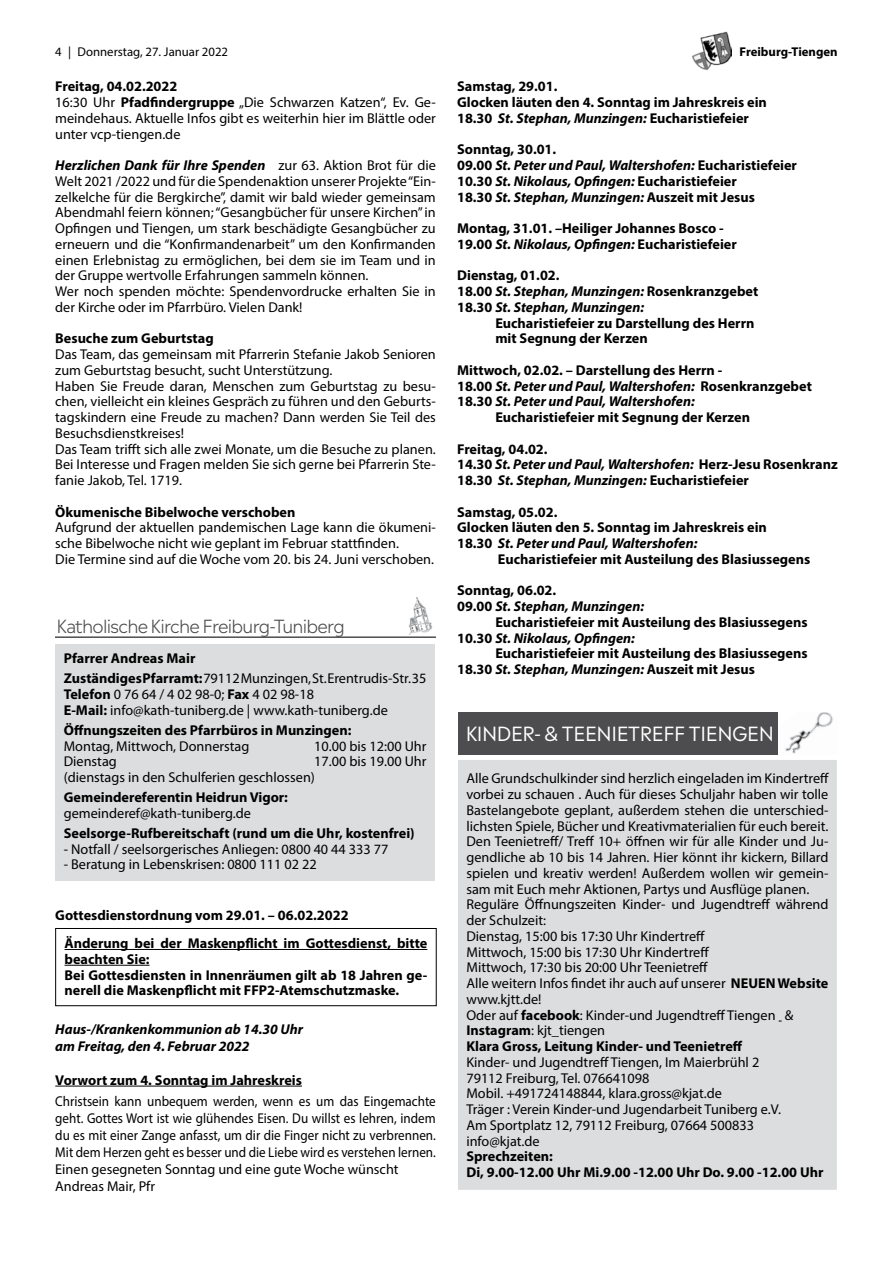
<style>
.page{position:relative;width:893px;height:1263px;background:#fff}
.page>*{position:absolute;margin:0;border:0;box-sizing:border-box;transform-origin:0 0}
.t1{font:19.35px "Madera";letter-spacing:-.025em;color:#fff}
.t2{font:300 18px "Madera";letter-spacing:-.04em;color:#4d4d4f}
.t3{font:14.25px/15.8px "Myriad Pro";color:#000}
.t4{font:700 14.25px/15.8px "Myriad Pro";color:#000}
.t5{font:italic 700 14.25px/15.8px "Myriad Pro";color:#000}
.t6{font:14.25px/17px "Myriad Pro";color:#000;scale:.92 1}
.t7{font:12.75px "Myriad Pro";color:#000}
.t8{font:700 12.75px "Myriad Pro";color:#000}
.s1{font-weight:700}
.s2{font-weight:700;font-style:italic}
.s3{font-style:italic}
.s4{font-style:normal}
.s5{font-weight:400}
</style>
<div class="page">
<img style="left:692px;top:31px;width:39px;height:39px">
<div style="left:55px;top:644px;width:380px;height:236px;background:#dcddde"></div>
<hr style="left:55px;top:636px;width:381px;height:2px;background:#4d4d4f">
<img style="left:409px;top:597px;width:24px;height:38px">
<hr style="left:65px;top:949px;width:362px;height:1px;background:#000">
<hr style="left:65px;top:965px;width:85px;height:1px;background:#000">
<div style="left:55px;top:928px;width:382px;height:78px;border:1px solid #000"></div>
<hr style="left:55px;top:1086px;width:247px;height:1px;background:#000">
<div style="left:457px;top:759px;width:380px;height:431px;background:#dcddde"></div>
<div style="left:457px;top:712px;width:381px;height:42px;background:#4d4d4f"></div>
<img style="left:778px;top:712px;width:60px;height:42px">
<p class="t7" style="left:55px;top:44px;width:174px">4 | Donnerstag, 27. Januar 2022</p>
<p class="t8" style="left:739px;top:44px;width:100px">Freiburg-Tiengen</p>
<p class="t3" style="left:55px;top:79px;width:382px"><span class="s1">Freitag, 04.02.2022<br></span>16:30 Uhr <span class="s1">Pfadfindergruppe</span> „Die Schwarzen Katzen“, Ev. Ge&shy;meindehaus. Aktuelle Infos gibt es weiterhin hier im Blättle oder unter vcp-tiengen.de</p>
<p class="t3" style="left:55px;top:157px;width:382px"><span class="s2">Herzlichen Dank für Ihre Spenden</span> zur 63. Aktion Brot für die Welt 2021 /2022 und für die Spendenaktion unserer Projekte “Ein&shy;zelkelche für die Bergkirche”, damit wir bald wieder gemeinsam Abendmahl feiern können; “Gesangbücher für unsere Kirchen” in Opfingen und Tiengen, um stark beschädigte Gesangbücher zu erneuern und die “Konfirmandenarbeit” um den Konfirmanden einen Erlebnistag zu ermöglichen, bei dem sie im Team und in der Gruppe wertvolle Erfahrungen sammeln können.<br>Wer noch spenden möchte: Spendenvordrucke erhalten Sie in der Kirche oder im Pfarrbüro. Vielen Dank!</p>
<p class="t4" style="left:55px;top:330px;width:160px">Besuche zum Geburtstag</p>
<p class="t3" style="left:55px;top:346px;width:382px">Das Team, das gemeinsam mit Pfarrerin Stefanie Jakob Senioren zum Geburtstag besucht, sucht Unterstützung.<br>Haben Sie Freude daran, Menschen zum Geburtstag zu besu&shy;chen, vielleicht ein kleines Gespräch zu führen und den Geburts&shy;tagskindern eine Freude zu machen? Dann werden Sie Teil des Besuchsdienstkreises!<br>Das Team trifft sich alle zwei Monate, um die Besuche zu planen.<br>Bei Interesse und Fragen melden Sie sich gerne bei Pfarrerin Ste&shy;fanie Jakob, Tel. 1719.</p>
<p class="t4" style="left:55px;top:504px;width:242px">Ökumenische Bibelwoche verschoben</p>
<p class="t3" style="left:55px;top:520px;width:382px">Aufgrund der aktuellen pandemischen Lage kann die ökumeni&shy;sche Bibelwoche nicht wie geplant im Februar stattfinden.<br>Die Termine sind auf die Woche vom 20. bis 24. Juni verschoben.</p>
<p class="t4" style="left:457px;top:78px;width:311px">Samstag, 29.01.<br>Glocken läuten den 4. Sonntag im Jahreskreis ein<br>18.30 <span class="s3">St. Stephan, Munzingen:</span> Eucharistiefeier</p>
<p class="t4" style="left:457px;top:141px;width:341px">Sonntag, 30.01.<br>09.00 <span class="s3">St. Peter und Paul, Waltershofen:</span> Eucharistiefeier 10.30 <span class="s3">St. Nikolaus, Opfingen:</span> Eucharistiefeier<br>18.30 <span class="s3">St. Stephan, Munzingen:</span> Auszeit mit Jesus</p>
<p class="t4" style="left:457px;top:220px;width:281px">Montag, 31.01. –Heiliger Johannes Bosco -<br>19.00 <span class="s3">St. Nikolaus, Opfingen:</span> Eucharistiefeier</p>
<p class="t5" style="left:457px;top:267px;width:303px"><span class="s4">Dienstag, 01.02.<br>18.00</span> St. Stephan, Munzingen: <span class="s4">Rosenkranzgebet<br>18.30</span> St. Stephan, Munzingen:</p>
<p class="t4" style="left:495px;top:315px;width:261px">Eucharistiefeier zu Darstellung des Herrn mit Segnung der Kerzen</p>
<p class="t4" style="left:457px;top:362px;width:267px">Mittwoch, 02.02. – Darstellung des Herrn -</p>
<p class="t5" style="left:457px;top:378px;width:356px"><span class="s4">18.00</span> St. Peter und Paul, Waltershofen: <span class="s4">Rosenkranzgebet</span></p>
<p class="t5" style="left:457px;top:393px;width:239px"><span class="s4">18.30</span> St. Peter und Paul, Waltershofen:</p>
<p class="t4" style="left:495px;top:409px;width:256px">Eucharistiefeier mit Segnung der Kerzen</p>
<p class="t4" style="left:457px;top:441px;width:382px">Freitag, 04.02.<br>14.30 <span class="s3">St. Peter und Paul, Waltershofen:</span> Herz-Jesu Rosenkranz<br>18.30 <span class="s3">St. Stephan, Munzingen:</span> Eucharistiefeier</p>
<p class="t4" style="left:457px;top:504px;width:311px">Samstag, 05.02.<br>Glocken läuten den 5. Sonntag im Jahreskreis ein<br>18.30 <span class="s3">St. Peter und Paul, Waltershofen:</span></p>
<p class="t4" style="left:498px;top:551px;width:314px">Eucharistiefeier mit Austeilung des Blasiussegens</p>
<p class="t4" style="left:457px;top:582px;width:101px">Sonntag, 06.02.</p>
<p class="t5" style="left:457px;top:598px;width:189px"><span class="s4">09.00</span> St. Stephan, Munzingen:</p>
<p class="t4" style="left:495px;top:614px;width:314px">Eucharistiefeier mit Austeilung des Blasiussegens</p>
<p class="t5" style="left:457px;top:629px;width:179px"><span class="s4">10.30</span> St. Nikolaus, Opfingen:</p>
<p class="t4" style="left:495px;top:645px;width:314px">Eucharistiefeier mit Austeilung des Blasiussegens</p>
<p class="t5" style="left:457px;top:661px;width:299px"><span class="s4">18.30</span> St. Stephan, Munzingen: <span class="s4">Auszeit mit Jesus</span></p>
<p class="t2" style="left:57px;top:610px;width:290px">Katholische Kirche Freiburg-Tuniberg</p>
<p class="t4" style="left:64px;top:648px;width:364px;line-height:20px">Pfarrer Andreas Mair<br>Zuständiges Pfarramt: <span class="s5">79112 Munzingen, St. Erentrudis-Str. 35</span></p>
<p class="t3" style="left:64px;top:686px;width:326px"><span class="s1">Telefon</span> 0 76 64 / 4 02 98-0; <span class="s1">Fax</span> 4 02 98-18<br><span class="s1">E-Mail:</span> info@kath-tuniberg.de | www.kath-tuniberg.de</p>
<p class="t4" style="left:64px;top:722px;width:289px">Öffnungszeiten des Pfarrbüros in Munzingen:</p>
<p class="t3" style="left:64px;top:738px;width:187px">Montag, Mittwoch, Donnerstag</p>
<p class="t3" style="left:314px;top:738px;width:114px">10.00 bis 12:00 Uhr</p>
<p class="t3" style="left:64px;top:753px;width:55px">Dienstag</p>
<h1 class="t1" style="left:466px;top:717px;width:310px">KINDER- &amp; TEENIETREFF TIENGEN</h1>
<p class="t3" style="left:64px;top:753px;width:364px;text-indent:250px">17.00 bis 19.00 Uhr (dienstags in den Schulferien geschlossen)</p>
<p class="t4" style="left:64px;top:789px;width:226px">Gemeindereferentin Heidrun Vigor:</p>
<p class="t3" style="left:64px;top:805px;width:189px">gemeinderef@kath-tuniberg.de</p>
<p class="t4" style="left:64px;top:825px;width:352px">Seelsorge-Rufbereitschaft (rund um die Uhr, kostenfrei)</p>
<p class="t3" style="left:64px;top:841px;width:326px">- Notfall / seelsorgerisches Anliegen: 0800 40 44 333 77</p>
<p class="t3" style="left:64px;top:856px;width:255px">- Beratung in Lebenskrisen: 0800 111 02 22</p>
<p class="t3" style="left:466px;top:770px;width:364px">Alle Grundschulkinder sind herzlich eingeladen im Kindertreff vorbei zu schauen . Auch für dieses Schuljahr haben wir tolle Bastelangebote geplant, außerdem stehen die unterschied&shy;lichsten Spiele, Bücher und Kreativmaterialien für euch bereit.<br>Den Teenietreff/ Treff 10+ öffnen wir für alle Kinder und Ju&shy;gendliche ab 10 bis 14 Jahren. Hier könnt ihr kickern, Billard spielen und kreativ werden! Außerdem wollen wir gemein&shy;sam mit Euch mehr Aktionen, Partys und Ausflüge planen.<br>Reguläre Öffnungszeiten Kinder- und Jugendtreff während der Schulzeit:<br>Dienstag, 15:00 bis 17:30 Uhr Kindertreff<br>Mittwoch, 15:00 bis 17:30 Uhr Kindertreff<br>Mittwoch, 17:30 bis 20:00 Uhr Teenietreff<br>Alle weitern Infos findet ihr auch auf unserer <span class="s1">NEUEN Website </span>www.kjtt.de!<br>Oder auf <span class="s1">facebook</span>: Kinder-und Jugendtreff Tiengen &amp; <span class="s1">Instagram</span>: kjt_tiengen<br><span class="s1">Klara Gross, Leitung Kinder- und Teenietreff</span></p>
<p class="t3" style="left:466px;top:1054px;width:316px">Kinder- und Jugendtreff Tiengen, Im Maierbrühl 2<br>79112 Freiburg, Tel. 076641098<br>Mobil. +491724148844, klara.gross@kjat.de<br>Träger : Verein Kinder-und Jugendarbeit Tuniberg e.V.<br>Am Sportplatz 12, 79112 Freiburg, 07664 500833 info@kjat.de</p>
<p class="t4" style="left:466px;top:1148px;width:359px">Sprechzeiten:<br>Di, 9.00-12.00 Uhr Mi.9.00 -12.00 Uhr Do. 9.00 -12.00 Uhr</p>
<p class="t4" style="left:55px;top:907px;width:295px">Gottesdienstordnung vom 29.01. – 06.02.2022</p>
<p class="t4" style="left:65px;top:935px;width:364px">Änderung bei der Maskenpflicht im Gottesdienst, bitte beachten Sie:<br>Bei Gottesdiensten in Innenräumen gilt ab 18 Jahren ge&shy;nerell die Maskenpflicht mit FFP2-Atemschutzmaske.</p>
<p class="t5" style="left:55px;top:1020px;width:249px;line-height:17px">Haus-/Krankenkommunion ab 14.30 Uhr am Freitag, den 4. Februar 2022</p>
<p class="t4" style="left:55px;top:1071px;width:248px">Vorwort zum 4. Sonntag im Jahreskreis</p>
<p class="t6" style="left:55px;top:1092px;width:415px">Christsein kann unbequem werden, wenn es um das Eingemachte geht. Gottes Wort ist wie glühendes Eisen. Du willst es lehren, indem du es mit einer Zange anfasst, um dir die Finger nicht zu verbrennen.<br>Mit dem Herzen geht es besser und die Liebe wird es verstehen lernen.<br>Einen gesegneten Sonntag und eine gute Woche wünscht Andreas Mair, Pfr</p>
</div>
